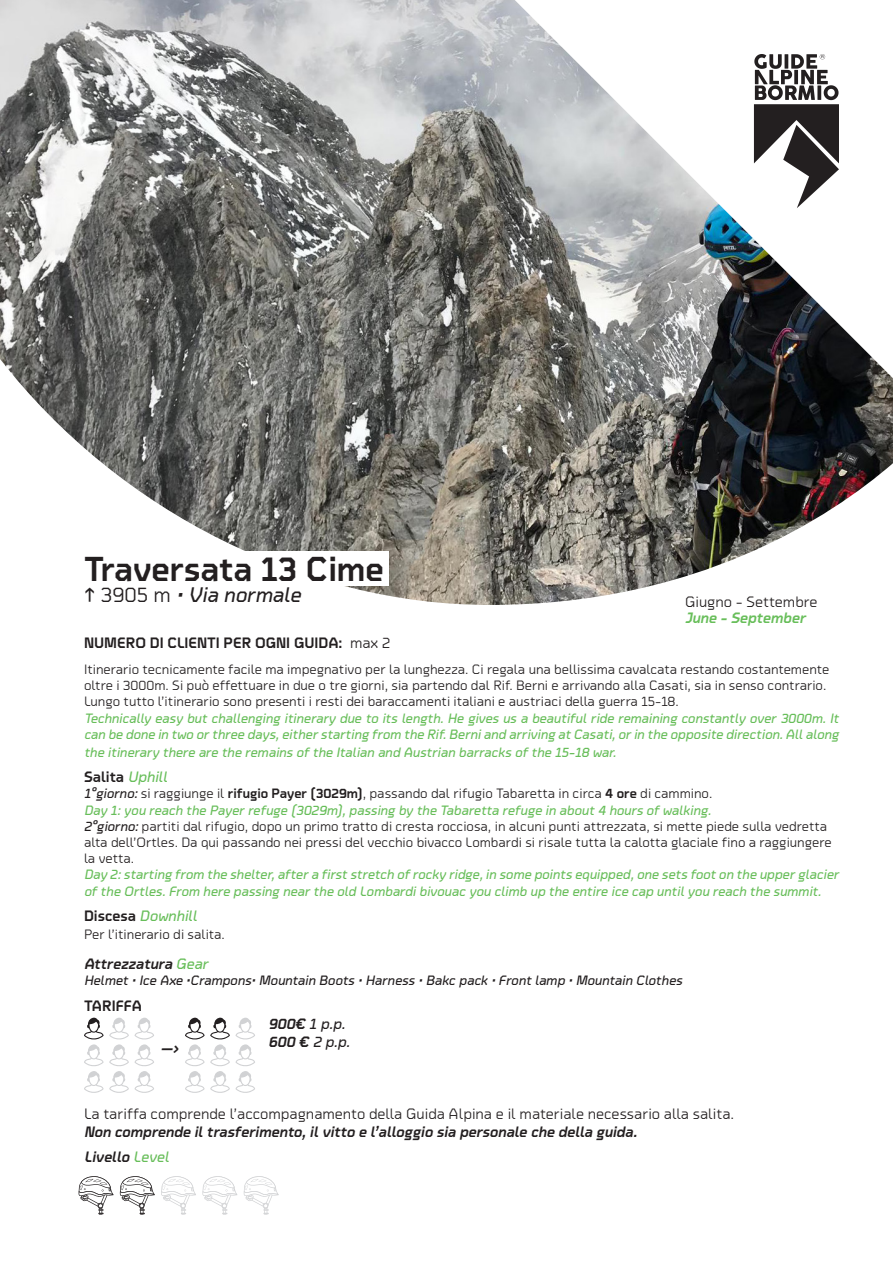
<style>
.page{position:relative;width:893px;height:1263px;background:#fff}
.page>*{position:absolute;margin:0;border:0;box-sizing:border-box;transform-origin:0 0}
.t1{font:700 34.5px "Oyko";color:#231f20}
.t2{font:italic 500 21px "Oyko";color:#231f20}
.t3{font:italic 700 15px "Oyko";color:#231f20}
.t4{font:15px "Oyko";color:#231f20}
.t5{font:700 15px "Oyko";color:#231f20}
.t6{font:italic 500 15px "Oyko";color:#231f20}
.t7{font:italic 500 15px "Oyko";color:#68be5a}
.t8{font:italic 700 15px "Oyko";color:#68be5a}
.t9{font:13.5px/16.2px "Oyko";color:#231f20}
.t10{font:italic 500 13.5px/16.2px "Oyko";color:#68be5a}
.t11{font:italic 500 13.5px "Oyko";color:#231f20}
.s1{font-family:"Anodina";font-weight:400;font-style:normal}
.s2{font-weight:400;font-style:normal}
.s3{font-weight:400}
.s4{font-weight:500;font-style:italic;color:#68be5a}
.s5{font-weight:500;font-style:italic}
.s6{font-weight:700}
.s7{font-weight:700;font-style:normal;color:#231f20}
.s8{font-weight:500;color:#68be5a}
</style>
<div class="page">
<img style="left:0;top:0;width:893px;height:605px">
<svg style="left:754px;top:54px;width:85px;height:154px"></svg>
<div style="left:134px;top:551px;width:255px;height:34px;background:#fff"></div>
<svg style="left:78px;top:1176px;width:36px;height:38px"></svg>
<svg style="left:120px;top:1176px;width:35px;height:38px"></svg>
<svg style="left:202px;top:1176px;width:36px;height:38px"></svg>
<svg style="left:161px;top:1176px;width:35px;height:38px"></svg>
<svg style="left:244px;top:1176px;width:35px;height:38px"></svg>
<svg style="left:84px;top:1018px;width:45px;height:75px"></svg>
<svg style="left:185px;top:1018px;width:45px;height:75px"></svg>
<svg style="left:135px;top:1018px;width:19px;height:75px"></svg>
<svg style="left:236px;top:1018px;width:19px;height:75px"></svg>
<p class="t1" style="left:84px;top:540px;width:301px">Traversata 13 Cime</p>
<p class="t2" style="left:84px;top:577px;width:218px"><span class="s1">↑</span> <span class="s2">3905 m</span> • Via normale</p>
<p class="t4" style="left:685px;top:589px;width:134px">Giugno - Settembre</p>
<p class="t8" style="left:685px;top:605px;width:122px">June - September</p>
<p class="t5" style="left:84px;top:631px;width:308px">NUMERO DI CLIENTI PER OGNI GUIDA: <span class="s3">max 2</span></p>
<p class="t9" style="left:84px;top:660px;width:747px">Itinerario tecnicamente facile ma impegnativo per la lunghezza. Ci regala una bellissima cavalcata restando costantemente oltre i 3000m. Si può effettuare in due o tre giorni, sia partendo dal Rif. Berni e arrivando alla Casati, sia in senso contrario.<br>Lungo tutto l’itinerario sono presenti i resti dei baraccamenti italiani e austriaci della guerra 15-18.</p>
<p class="t10" style="left:84px;top:709px;width:756px">Technically easy but challenging itinerary due to its length. He gives us a beautiful ride remaining constantly over 3000m. It can be done in two or three days, either starting from the Rif. Berni and arriving at Casati, or in the opposite direction. All along</p>
<p class="t10" style="left:84px;top:743px;width:534px">the itinerary there are the remains of the Italian and Austrian barracks of the 15-18 war.</p>
<p class="t5" style="left:84px;top:764px;width:85px">Salita <span class="s4">Uphill</span></p>
<p class="t9" style="left:84px;top:784px;width:630px"><span class="s5">1°giorno:</span> si raggiunge il <span class="s6">rifugio Payer (3029m)</span>, passando dal rifugio Tabaretta in circa <span class="s6">4 ore</span> di cammino.</p>
<p class="t10" style="left:84px;top:801px;width:629px">Day 1: you reach the Payer refuge (3029m), passing by the Tabaretta refuge in about 4 hours of walking.</p>
<p class="t9" style="left:84px;top:817px;width:749px"><span class="s5">2°giorno:</span> partiti dal rifugio, dopo un primo tratto di cresta rocciosa, in alcuni punti attrezzata, si mette piede sulla vedretta alta dell’Ortles. Da qui passando nei pressi del vecchio bivacco Lombardi si risale tutta la calotta glaciale fino a raggiungere la vetta.</p>
<p class="t10" style="left:84px;top:865px;width:756px">Day 2: starting from the shelter, after a first stretch of rocky ridge, in some points equipped, one sets foot on the upper glacier of the Ortles. From here passing near the old Lombardi bivouac you climb up the entire ice cap until you reach the summit.</p>
<p class="t7" style="left:84px;top:903px;width:115px"><span class="s7">Discesa</span> Downhill</p>
<p class="t9" style="left:84px;top:925px;width:142px">Per l’itinerario di salita.</p>
<p class="t3" style="left:84px;top:951px;width:126px">Attrezzatura <span class="s8">Gear</span></p>
<p class="t11" style="left:84px;top:969px;width:600px">Helmet • Ice Axe •Crampons• Mountain Boots • Harness • Bakc pack • Front lamp • Mountain Clothes</p>
<p class="t5" style="left:84px;top:993px;width:59px">TARIFFA</p>
<p class="t6" style="left:269px;top:1012px;width:78px"><span class="s6">900€</span> 1 p.p.</p>
<p class="t3" style="left:161px;top:1036px;width:19px">—›</p>
<p class="t6" style="left:269px;top:1030px;width:83px"><span class="s6">600 €</span> 2 p.p.</p>
<p class="t4" style="left:84px;top:1101px;width:652px">La tariffa comprende l’accompagnamento della Guida Alpina e il materiale necessario alla salita.</p>
<p class="t3" style="left:84px;top:1119px;width:554px">Non comprende il trasferimento, il vitto e l’alloggio sia personale che della guida.</p>
<p class="t3" style="left:84px;top:1145px;width:87px">Livello <span class="s8">Level</span></p>
</div>
